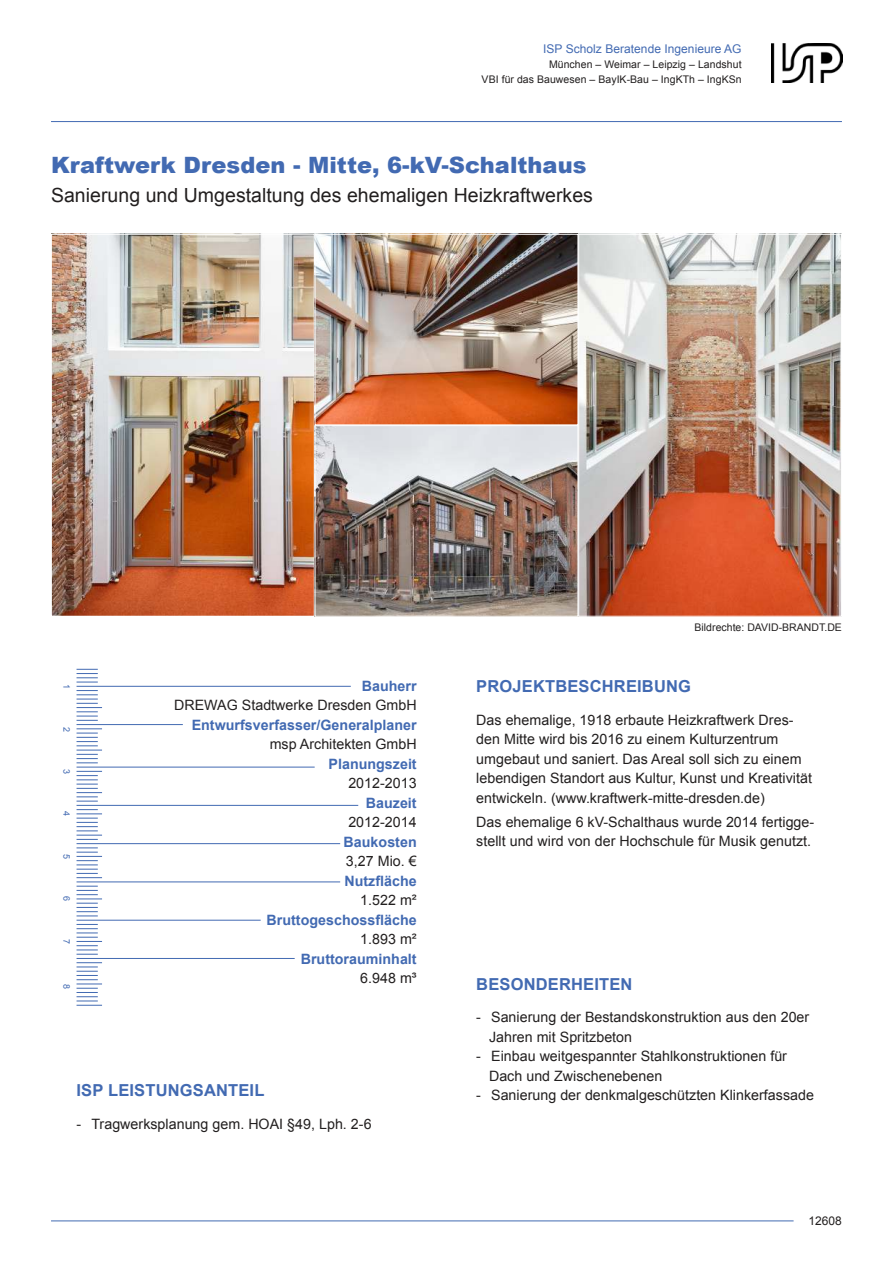
<style>
.page{position:relative;width:893px;height:1263px;background:#fff}
.page>*{position:absolute;margin:0;border:0;box-sizing:border-box;transform-origin:0 0}
.t1{font:900 22.5px "Arial";color:#426ab2}
.t2{font:19.5px "Arial";color:#221f1f}
.t3{font:700 16.5px "Arial";letter-spacing:.01em;color:#426ab2}
.t4{font:14.25px/19.5px "Arial";color:#221f1f}
.t5{font:700 14.25px "Arial";color:#426ab2}
.t6{font:12px "Arial";letter-spacing:.005em;color:#426ab2}
.t7{font:12px "Arial";letter-spacing:.005em;color:#221f1f}
.t8{font:10.5px/15px "Arial";letter-spacing:.005em;color:#221f1f;text-align:right}
.t9{font:9px "Arial";color:#426ab2}
</style>
<div class="page">
<img style="left:772px;top:43px;width:71px;height:40px">
<hr style="left:51px;top:121px;width:791px;height:1px;background:#426ab2">
<svg style="left:77px;top:669px;width:21px;height:14px"></svg>
<hr style="left:77px;top:686px;width:274px;height:1px;background:#426ab2">
<svg style="left:77px;top:690px;width:25px;height:31px"></svg>
<hr style="left:77px;top:724px;width:106px;height:1px;background:#426ab2">
<svg style="left:77px;top:728px;width:25px;height:35px"></svg>
<hr style="left:77px;top:767px;width:238px;height:1px;background:#426ab2">
<svg style="left:77px;top:771px;width:25px;height:31px"></svg>
<hr style="left:77px;top:843px;width:263px;height:1px;background:#426ab2">
<hr style="left:77px;top:805px;width:281px;height:1px;background:#426ab2">
<svg style="left:77px;top:809px;width:25px;height:31px"></svg>
<img style="left:53px;top:236px;width:260px;height:379px">
<div style="left:51px;top:234px;width:264px;height:383px;border:1px solid #fff"></div>
<img style="left:317px;top:236px;width:259px;height:187px">
<div style="left:315px;top:234px;width:263px;height:191px;border:1px solid #fff"></div>
<img style="left:317px;top:427px;width:259px;height:188px">
<div style="left:315px;top:425px;width:263px;height:192px;border:1px solid #fff"></div>
<img style="left:580px;top:236px;width:260px;height:379px">
<div style="left:578px;top:234px;width:264px;height:383px;border:1px solid #fff"></div>
<hr style="left:77px;top:881px;width:263px;height:1px;background:#426ab2">
<hr style="left:77px;top:958px;width:218px;height:1px;background:#426ab2">
<svg style="left:77px;top:847px;width:25px;height:31px"></svg>
<svg style="left:77px;top:886px;width:25px;height:30px"></svg>
<hr style="left:77px;top:920px;width:184px;height:1px;background:#426ab2">
<svg style="left:77px;top:924px;width:25px;height:31px"></svg>
<svg style="left:77px;top:962px;width:25px;height:44px"></svg>
<hr style="left:51px;top:1220px;width:743px;height:1px;background:#426ab2">
<p class="t6" style="left:543px;top:44px;width:200px">ISP Scholz Beratende Ingenieure AG</p>
<p class="t8" style="left:482px;top:58px;width:261px">München – Weimar – Leipzig – Landshut<br>VBI für das Bauwesen – BayIK-Bau – IngKTh – IngKSn</p>
<h1 class="t1" style="left:51px;top:157px;width:537px">Kraftwerk Dresden - Mitte, 6-kV-Schalthaus</h1>
<h2 class="t2" style="left:51px;top:188px;width:543px">Sanierung und Umgestaltung des ehemaligen Heizkraftwerkes</h2>
<p class="t8" style="left:695px;top:621px;width:149px">Bildrechte: DAVID-BRANDT.DE</p>
<p class="t9" style="left:70px;top:684px;width:7px;rotate:90deg">1</p>
<p class="t9" style="left:70px;top:727px;width:7px;rotate:90deg">2</p>
<p class="t9" style="left:70px;top:769px;width:7px;rotate:90deg">3</p>
<p class="t9" style="left:70px;top:811px;width:7px;rotate:90deg">4</p>
<p class="t9" style="left:70px;top:854px;width:7px;rotate:90deg">5</p>
<p class="t9" style="left:70px;top:896px;width:7px;rotate:90deg">6</p>
<p class="t9" style="left:70px;top:939px;width:7px;rotate:90deg">7</p>
<p class="t9" style="left:70px;top:984px;width:7px;rotate:90deg">8</p>
<p class="t5" style="left:362px;top:680px;width:56px">Bauherr</p>
<p class="t4" style="left:174px;top:697px;width:244px">DREWAG Stadtwerke Dresden GmbH</p>
<p class="t5" style="left:192px;top:719px;width:226px">Entwurfsverfasser/Generalplaner</p>
<p class="t4" style="left:270px;top:736px;width:149px">msp Architekten GmbH</p>
<p class="t5" style="left:328px;top:758px;width:90px">Planungszeit</p>
<p class="t4" style="left:348px;top:775px;width:70px">2012-2013</p>
<p class="t5" style="left:366px;top:797px;width:52px">Bauzeit</p>
<p class="t4" style="left:348px;top:814px;width:70px">2012-2014</p>
<p class="t5" style="left:344px;top:836px;width:75px">Baukosten</p>
<p class="t4" style="left:346px;top:853px;width:72px">3,27 Mio. €</p>
<p class="t5" style="left:344px;top:871px;width:74px">Nutzfläche</p>
<p class="t4" style="left:360px;top:892px;width:58px">1.522 m²</p>
<p class="t5" style="left:267px;top:910px;width:152px">Bruttogeschossfläche</p>
<p class="t4" style="left:360px;top:931px;width:58px">1.893 m²</p>
<p class="t5" style="left:301px;top:953px;width:118px">Bruttorauminhalt</p>
<p class="t4" style="left:360px;top:970px;width:58px">6.948 m³</p>
<p class="t3" style="left:77px;top:1084px;width:189px">ISP LEISTUNGSANTEIL</p>
<p class="t4" style="left:77px;top:1115px;width:297px">- Tragwerksplanung gem. HOAI §49, Lph. 2-6</p>
<p class="t3" style="left:476px;top:680px;width:216px">PROJEKTBESCHREIBUNG</p>
<p class="t4" style="left:476px;top:711px;width:337px">Das ehemalige, 1918 erbaute Heizkraftwerk Dres&shy;den Mitte wird bis 2016 zu einem Kulturzentrum umgebaut und saniert. Das Areal soll sich zu einem lebendigen Standort aus Kultur, Kunst und Kreativität entwickeln. (www.kraftwerk-mitte-dresden.de)</p>
<p class="t4" style="left:476px;top:813px;width:340px">Das ehemalige 6 kV-Schalthaus wurde 2014 fertigge&shy;stellt und wird von der Hochschule für Musik genutzt.</p>
<p class="t3" style="left:476px;top:978px;width:158px">BESONDERHEITEN</p>
<p class="t4" style="left:489px;top:1009px;width:322px;text-indent:-13px">- Sanierung der Bestandskonstruktion aus den 20er<br>Jahren mit Spritzbeton</p>
<p class="t4" style="left:489px;top:1048px;width:300px;text-indent:-13px">- Einbau weitgespannter Stahlkonstruktionen für<br>Dach und Zwischenebenen</p>
<p class="t4" style="left:476px;top:1087px;width:339px">- Sanierung der denkmalgeschützten Klinkerfassade</p>
<p class="t7" style="left:808px;top:1216px;width:35px">12608</p>
</div>
